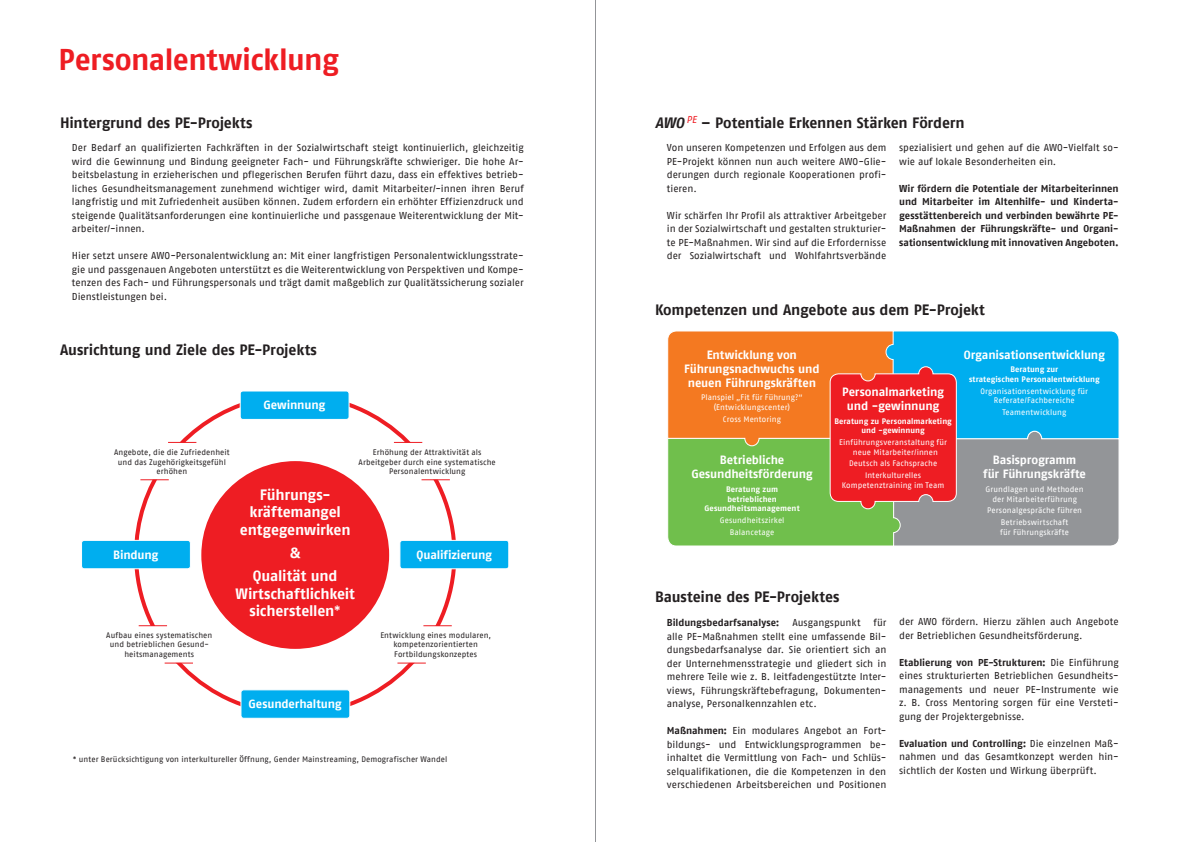
<style>
.page{position:relative;width:1191px;height:842px;background:#fff}
.page>*{position:absolute;margin:0;border:0;box-sizing:border-box;transform-origin:0 0}
.t1{font:700 30px "AWO Fago Office";letter-spacing:-.02em;color:#ee1d23}
.t2{font:700 15px "AWO Fago Office";letter-spacing:-.015em;color:#231f20}
.t3{font:700 15px/17.5px "AWO Fago Office";letter-spacing:-.01em;color:#fff;text-align:center}
.t4{font:700 12px/14px "AWO Fago Office";letter-spacing:-.01em;color:#fff;text-align:center}
.t5{font:10px/13.5px "AWO Fago Office";letter-spacing:-.005em;color:#231f20;text-align:justify}
.t6{font:700 10px/13.5px "AWO Fago Office";color:#231f20;text-align:justify}
.t7{font:8px/9.5px "AWO Fago Office";letter-spacing:.01em;color:#231f20;text-align:center}
.t8{font:8px/9.5px "AWO Fago Office";letter-spacing:.01em;color:#fff;text-align:center}
.t9{font:700 8px/9.5px "AWO Fago Office";letter-spacing:.005em;color:#fff;text-align:center}
.s1{font-weight:400}
.s2{font-style:italic}
.s3{font-weight:700}
</style>
<div class="page">
<svg style="left:134px;top:402px;width:322px;height:304px"></svg>
<svg style="left:667px;top:331px;width:452px;height:215px;background:#938b70"></svg>
<div style="left:201px;top:461px;width:188px;height:188px;background:#ee1d23;border-radius:50%"></div>
<div style="left:82px;top:540px;width:108px;height:29px;background:#00aeef;border-radius:3px"></div>
<div style="left:81px;top:540px;width:110px;height:29px;border:1px solid #fff;border-radius:3px"></div>
<div style="left:400px;top:540px;width:109px;height:29px;background:#00aeef;border-radius:3px"></div>
<div style="left:399px;top:540px;width:110px;height:29px;border:1px solid #fff;border-radius:3px"></div>
<div style="left:240px;top:391px;width:109px;height:28px;background:#00aeef;border-radius:3px"></div>
<div style="left:240px;top:390px;width:109px;height:30px;border:1px solid #fff;border-radius:3px"></div>
<div style="left:110px;top:443px;width:109px;height:36px;background:#fff;border-radius:3px"></div>
<div style="left:110px;top:626px;width:109px;height:37px;background:#fff;border-radius:3px"></div>
<div style="left:370px;top:443px;width:109px;height:36px;background:#fff;border-radius:3px"></div>
<div style="left:370px;top:626px;width:109px;height:37px;background:#fff;border-radius:3px"></div>
<div style="left:241px;top:690px;width:109px;height:28px;background:#00aeef;border-radius:3px"></div>
<div style="left:240px;top:689px;width:110px;height:30px;border:1px solid #fff;border-radius:3px"></div>
<svg style="left:394px;top:442px;width:28px;height:1px"></svg>
<svg style="left:397px;top:663px;width:29px;height:1px"></svg>
<svg style="left:168px;top:442px;width:28px;height:1px"></svg>
<svg style="left:165px;top:663px;width:28px;height:1px"></svg>
<svg style="left:421px;top:479px;width:29px;height:1px"></svg>
<svg style="left:423px;top:625px;width:29px;height:1px"></svg>
<svg style="left:140px;top:479px;width:29px;height:1px"></svg>
<svg style="left:139px;top:625px;width:28px;height:1px"></svg>
<hr style="left:595px;top:0;width:1px;height:842px;background:#939598">
<p class="t1" style="left:59px;top:42px;width:282px">Personalentwicklung</p>
<p class="t2" style="left:60px;top:114px;width:194px">Hintergrund des PE-Projekts</p>
<p class="t5" style="left:72px;top:141px;width:453px">Der Bedarf an qualifizierten Fachkräften in der Sozialwirtschaft steigt kontinuierlich, gleichzeitig wird die Gewinnung und Bindung geeigneter Fach- und Führungskräfte schwieriger. Die hohe Ar&shy;beitsbelastung in erzieherischen und pflegerischen Berufen führt dazu, dass ein effektives betrieb&shy;liches Gesundheitsmanagement zunehmend wichtiger wird, damit Mitarbeiter/-innen ihren Beruf langfristig und mit Zufriedenheit ausüben können. Zudem erfordern ein erhöhter Effizienzdruck und steigende Qualitätsanforderungen eine kontinuierliche und passgenaue Weiterentwicklung der Mit&shy;arbeiter/-innen.</p>
<p class="t5" style="left:72px;top:249px;width:453px">Hier setzt unsere AWO-Personalentwicklung an: Mit einer langfristigen Personalentwicklungsstrate&shy;gie und passgenauen Angeboten unterstützt es die Weiterentwicklung von Perspektiven und Kompe&shy;tenzen des Fach- und Führungspersonals und trägt damit maßgeblich zur Qualitätssicherung sozialer Dienstleistungen bei.</p>
<p class="t2" style="left:60px;top:341px;width:258px">Ausrichtung und Ziele des PE-Projekts</p>
<p class="t7" style="left:114px;top:447px;width:117px">Angebote, die die Zufriedenheit und das Zugehörigkeitsgefühl erhöhen</p>
<p class="t4" style="left:263px;top:398px;width:63px">Gewinnung</p>
<p class="t7" style="left:358px;top:447px;width:139px">Erhöhung der Attraktivität als<br>Arbeitgeber durch eine systematische<br>Personalentwicklung</p>
<p class="t3" style="left:240px;top:486px;width:112px">Führungs&shy;kräftemangel entgegenwirken</p>
<p class="t3" style="left:290px;top:544px;width:12px">&amp;</p>
<p class="t3" style="left:235px;top:567px;width:121px">Qualität und<br>Wirtschaftlichkeit sicherstellen<span class="s1">*</span></p>
<p class="t4" style="left:113px;top:547px;width:47px">Bindung</p>
<p class="t4" style="left:416px;top:547px;width:77px">Qualifizierung</p>
<p class="t7" style="left:106px;top:630px;width:108px">Aufbau eines systematischen und betrieblichen Gesund&shy;heitsmanagements</p>
<p class="t4" style="left:249px;top:697px;width:95px">Gesunderhaltung</p>
<p class="t7" style="left:380px;top:630px;width:112px">Entwicklung eines modularen, kompetenzorientierten<br>Fortbildungskonzeptes</p>
<p class="t7" style="left:73px;top:755px;width:376px">* unter Berücksichtigung von interkultureller Öffnung, Gender Mainstreaming, Demografischer Wandel</p>
<p class="t2" style="left:655px;top:114px;width:311px"><span class="s2">AWO</span><sup>PE</sup> – Potentiale Erkennen Stärken Fördern</p>
<p class="t5" style="left:667px;top:141px;width:221px">Von unseren Kompetenzen und Erfolgen aus dem PE-Projekt können nun auch weitere AWO-Glie&shy;derungen durch regionale Kooperationen profi&shy;tieren.</p>
<p class="t5" style="left:667px;top:208px;width:221px">Wir schärfen Ihr Profil als attraktiver Arbeitgeber in der Sozialwirtschaft und gestalten strukturier&shy;te PE-Maßnahmen. Wir sind auf die Erfordernisse der Sozialwirtschaft und Wohlfahrtsverbände</p>
<p class="t5" style="left:899px;top:141px;width:221px">spezialisiert und gehen auf die AWO-Vielfalt so&shy;wie auf lokale Besonderheiten ein.</p>
<p class="t6" style="left:899px;top:181px;width:221px">Wir fördern die Potentiale der Mitarbeiterinnen und Mitarbeiter im Altenhilfe- und Kinderta&shy;gesstättenbereich und verbinden bewährte PE-Maßnahmen der Führungskräfte- und Organi&shy;sationsentwicklung mit innovativen Angeboten.</p>
<p class="t2" style="left:655px;top:301px;width:331px">Kompetenzen und Angebote aus dem PE-Projekt</p>
<p class="t4" style="left:684px;top:347px;width:137px">Entwicklung von<br>Führungsnachwuchs und neuen Führungskräften</p>
<p class="t8" style="left:701px;top:393px;width:103px">Planspiel „Fit für Führung?“ (Entwicklungscenter)</p>
<p class="t8" style="left:723px;top:414px;width:59px">Cross Mentoring</p>
<p class="t4" style="left:691px;top:453px;width:123px">Betriebliche<br>Gesundheitsförderung</p>
<p class="t9" style="left:704px;top:484px;width:97px">Beratung zum betrieblichen<br>Gesundheitsmanagement</p>
<p class="t8" style="left:719px;top:515px;width:66px">Gesundheitszirkel</p>
<p class="t8" style="left:730px;top:527px;width:46px">Balancetage</p>
<p class="t4" style="left:842px;top:385px;width:103px">Personalmarketing und -gewinnung</p>
<p class="t9" style="left:834px;top:416px;width:119px">Beratung zu Personalmarketing und -gewinnung</p>
<p class="t8" style="left:839px;top:437px;width:109px">Einführungsveranstaltung für neue Mitarbeiter/innen</p>
<p class="t8" style="left:849px;top:459px;width:90px">Deutsch als Fachsprache</p>
<p class="t8" style="left:842px;top:470px;width:104px">Interkulturelles<br>Kompetenztraining im Team</p>
<p class="t4" style="left:963px;top:347px;width:143px">Organisationsentwicklung</p>
<p class="t9" style="left:969px;top:365px;width:132px">Beratung zur<br>strategischen Personalentwicklung</p>
<p class="t8" style="left:980px;top:386px;width:109px">Organisationsentwicklung für<br>Referate/Fachbereiche</p>
<p class="t8" style="left:1002px;top:407px;width:65px">Teamentwicklung</p>
<p class="t4" style="left:983px;top:453px;width:104px">Basisprogramm<br>für Führungskräfte</p>
<p class="t8" style="left:985px;top:484px;width:100px">Grundlagen und Methoden der Mitarbeiterführung</p>
<p class="t8" style="left:987px;top:506px;width:96px">Personalgespräche führen</p>
<p class="t8" style="left:1000px;top:517px;width:70px;text-align:left">Betriebswirtschaft für Führungskräfte</p>
<p class="t2" style="left:655px;top:588px;width:186px">Bausteine des PE-Projektes</p>
<p class="t6" style="left:667px;top:616px;width:114px">Bildungsbedarfsanalyse:</p>
<p class="t5" style="left:792px;top:616px;width:70px">Ausgangspunkt</p>
<p class="t5" style="left:667px;top:616px;width:221px;text-indent:206px">für alle PE-Maßnahmen stellt eine umfassende Bil&shy;dungsbedarfsanalyse dar. Sie orientiert sich an der Unternehmensstrategie und gliedert sich in mehrere Teile wie z. B. leitfadengestützte Inter&shy;views, Führungskräftebefragung, Dokumenten&shy;analyse, Personalkennzahlen etc.</p>
<p class="t5" style="left:667px;top:724px;width:221px"><span class="s3">Maßnahmen:</span> Ein modulares Angebot an Fort&shy;bildungs- und Entwicklungsprogrammen be&shy;inhaltet die Vermittlung von Fach- und Schlüs&shy;selqualifikationen, die die Kompetenzen in den verschiedenen Arbeitsbereichen und Positionen</p>
<p class="t5" style="left:899px;top:615px;width:221px">der AWO fördern. Hierzu zählen auch Angebote der Betrieblichen Gesundheitsförderung.</p>
<p class="t5" style="left:899px;top:655px;width:221px"><span class="s3">Etablierung von PE-Strukturen:</span> Die Einführung eines strukturierten Betrieblichen Gesundheits&shy;managements und neuer PE-Instrumente wie z. B. Cross Mentoring sorgen für eine Versteti&shy;gung der Projektergebnisse.</p>
<p class="t5" style="left:899px;top:736px;width:221px"><span class="s3">Evaluation und Controlling:</span> Die einzelnen Maß&shy;nahmen und das Gesamtkonzept werden hin&shy;sichtlich der Kosten und Wirkung überprüft.</p>
</div>
